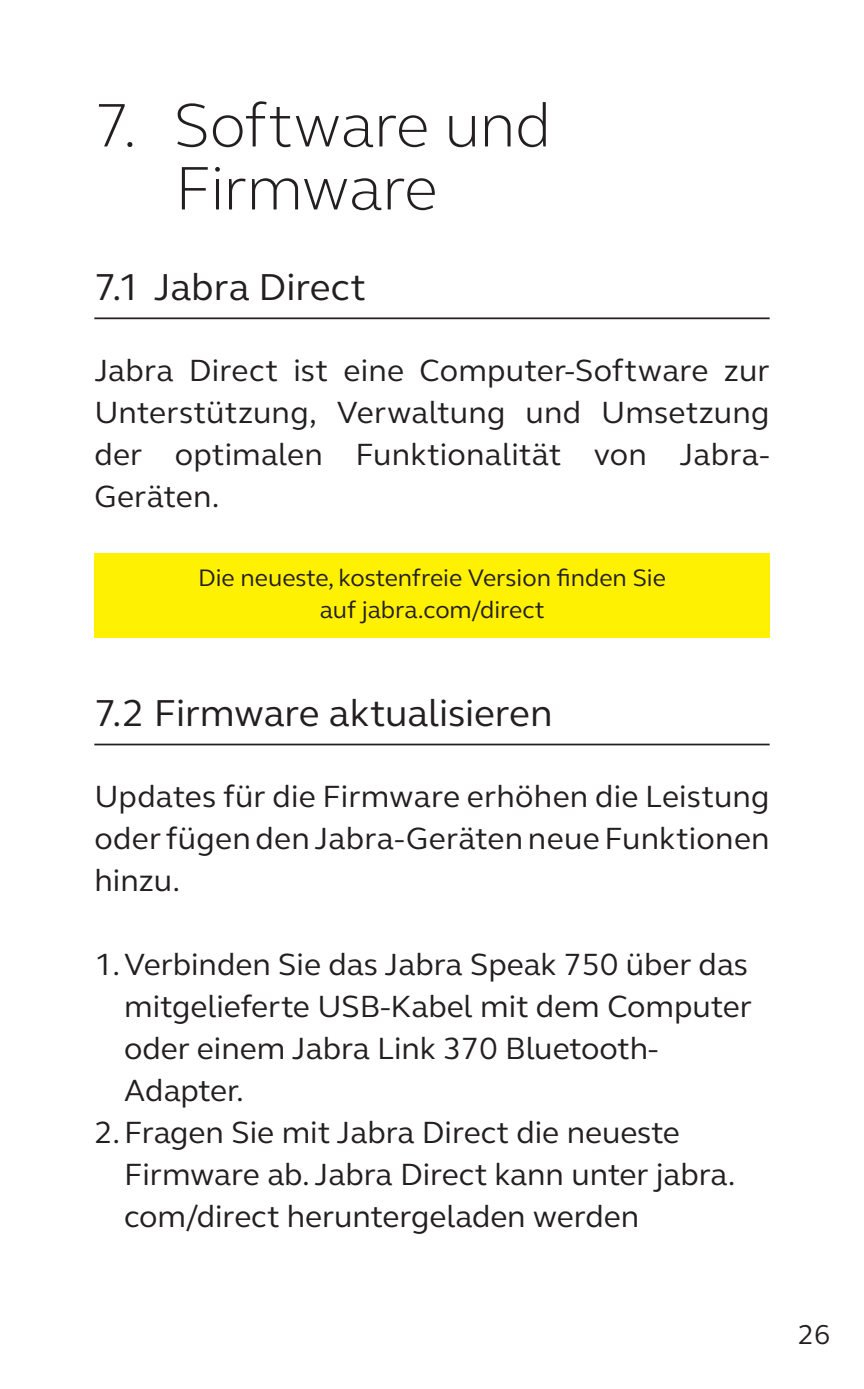
<style>
.page{position:relative;width:864px;height:1389px;background:#fff}
.page>*{position:absolute;margin:0;border:0;box-sizing:border-box;transform-origin:0 0}
.t1{font:300 63px/63px "GN Elliot";letter-spacing:-.01em;color:#231f20;text-align:center}
.t2{font:38.5px "GN Elliot";color:#231f20}
.Body_text{font:31.5px/42px "GN Elliot";color:#231f20;text-align:justify}
.t3{font:28px "GN Elliot";color:#231f20}
.Table_heading{font:24.5px/31.5px "GN Elliot";color:#231f20;text-align:center}
</style>
<div class="page">
<hr style="left:94px;top:317px;width:675px;height:2px;background:#231f20">
<hr style="left:94px;top:744px;width:675px;height:1px;background:#231f20">
<div style="left:94px;top:553px;width:675px;height:84px;background:#fff101"></div>
<p class="t1" style="left:94px;top:92px;width:458px">7. Software und<br>Firmware</p>
<p class="t2" style="left:94px;top:261px;width:273px">7.1 Jabra Direct</p>
<p class="Body_text" style="left:94px;top:349px;width:676px">Jabra Direct ist eine Computer-Software zur Unterstützung, Verwaltung und Umsetzung der optimalen Funktionalität von Jabra-Geräten.</p>
<p class="Table_heading" style="left:198px;top:561px;width:469px">Die neueste, kostenfreie Version finden Sie auf jabra.com/direct</p>
<p class="t2" style="left:94px;top:687px;width:459px">7.2 Firmware aktualisieren</p>
<p class="Body_text" style="left:94px;top:775px;width:676px">Updates für die Firmware erhöhen die Leistung oder fügen den Jabra-Geräten neue Funktionen hinzu.</p>
<p class="Body_text" style="left:124px;top:943px;width:629px;text-align:left;text-indent:-30px">1.Verbinden Sie das Jabra Speak 750 über das mitgelieferte USB-Kabel mit dem Computer oder einem Jabra Link 370 Bluetooth-Adapter.</p>
<p class="Body_text" style="left:124px;top:1111px;width:612px;text-align:left;text-indent:-30px">2.Fragen Sie mit Jabra Direct die neueste<br>Firmware ab. Jabra Direct kann unter jabra. com/direct heruntergeladen werden</p>
<p class="t3" style="left:797px;top:1316px;width:34px">26</p>
</div>
